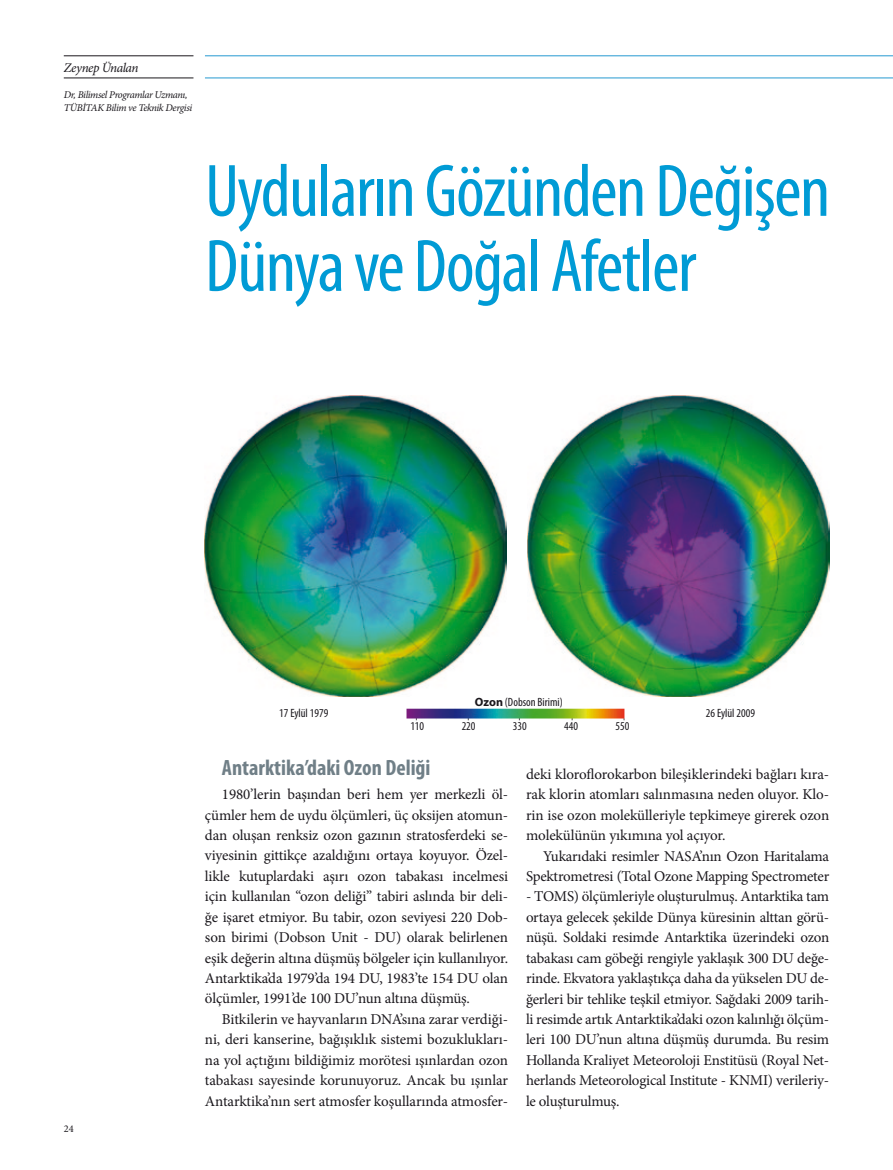
<style>
.page{position:relative;width:893px;height:1170px;background:#fff}
.page>*{position:absolute;margin:0;border:0;box-sizing:border-box;transform-origin:0 0}
.t1{font:condensed 75px/75px "Myriad Pro";letter-spacing:-.02em;color:#009bd5}
.t2{font:700 condensed 22.2px "Myriad Pro";color:#707f87}
.t3{font:15px/20.4px "Minion Pro";letter-spacing:-.015em;color:#1a171c;text-align:justify}
.t4{font:italic 13.2px "Minion Pro";letter-spacing:-.035em;color:#1a171c}
.t5{font:condensed 12px "Myriad Pro";color:#1a171c}
.t6{font:italic 10.35px/12.5px "Minion Pro";letter-spacing:-.035em;color:#1a171c}
.t7{font:10.35px "Minion Pro";color:#1a171c}
.s1{font-weight:700;font-stretch:normal}
</style>
<div class="page">
<img style="left:205px;top:395px;width:301px;height:301px">
<img style="left:528px;top:395px;width:301px;height:301px">
<img style="left:406px;top:708px;width:219px;height:13px">
<hr style="left:64px;top:56px;width:129px;height:1px;background:#1a171c">
<hr style="left:64px;top:78px;width:129px;height:1px;background:#1a171c">
<hr style="left:205px;top:56px;width:688px;height:1px;background:#2699d1">
<hr style="left:205px;top:78px;width:688px;height:1px;background:#2699d1">
<p class="t4" style="left:64px;top:58px;width:76px">Zeynep Ünalan</p>
<p class="t6" style="left:64px;top:89px;width:130px">Dr, Bilimsel Programlar Uzmanı,<br>TÜBİTAK Bilim ve Teknik Dergisi</p>
<h1 class="t1" style="left:205px;top:153px;width:627px">Uyduların Gözünden Değişen<br>Dünya ve Doğal Afetler</h1>
<p class="t7" style="left:64px;top:1121px;width:11px">24</p>
<p class="t5" style="left:475px;top:694px;width:89px"><span class="s1">Ozon</span> (Dobson Birimi)</p>
<p class="t5" style="left:279px;top:706px;width:51px">17 Eylül 1979</p>
<p class="t5" style="left:706px;top:706px;width:51px">26 Eylül 2009</p>
<p class="t5" style="left:410px;top:718px;width:15px">110</p>
<p class="t5" style="left:462px;top:718px;width:15px">220</p>
<p class="t5" style="left:513px;top:718px;width:15px">330</p>
<p class="t5" style="left:564px;top:718px;width:15px">440</p>
<p class="t5" style="left:616px;top:718px;width:15px">550</p>
<h2 class="t2" style="left:222px;top:753px;width:210px">Antarktika’daki Ozon Deliği</h2>
<p class="t3" style="left:205px;top:784px;width:305px;text-indent:17px">1980’lerin başından beri hem yer merkezli öl&shy;çümler hem de uydu ölçümleri, üç oksijen atomun&shy;dan oluşan renksiz ozon gazının stratosferdeki se&shy;viyesinin gittikçe azaldığını ortaya koyuyor. Özel&shy;likle kutuplardaki aşırı ozon tabakası incelmesi için kullanılan “ozon deliği” tabiri aslında bir deli&shy;ğe işaret etmiyor. Bu tabir, ozon seviyesi 220 Dob&shy;son birimi (Dobson Unit - DU) olarak belirlenen eşik değerin altına düşmüş bölgeler için kullanılıyor.<br>Antarktika’da 1979’da 194 DU, 1983’te 154 DU olan ölçümler, 1991’de 100 DU’nun altına düşmüş.</p>
<p class="t3" style="left:205px;top:1008px;width:305px;text-indent:17px">Bitkilerin ve hayvanların DNA’sına zarar verdiği&shy;ni, deri kanserine, bağışıklık sistemi bozuklukları&shy;na yol açtığını bildiğimiz morötesi ışınlardan ozon tabakası sayesinde korunuyoruz. Ancak bu ışınlar Antarktika’nın sert atmosfer koşullarında atmosfer-</p>
<p class="t3" style="left:526px;top:763px;width:305px">deki kloroflorokarbon bileşiklerindeki bağları kıra&shy;rak klorin atomları salınmasına neden oluyor. Klo&shy;rin ise ozon molekülleriyle tepkimeye girerek ozon molekülünün yıkımına yol açıyor.</p>
<p class="t3" style="left:526px;top:845px;width:305px;text-align:right">Yukarıdaki resimler NASA’nın Ozon Haritalama<br>Spektrometresi (Total Ozone Mapping Spectrometer</p>
<p class="t3" style="left:526px;top:886px;width:305px">- TOMS) ölçümleriyle oluşturulmuş. Antarktika tam ortaya gelecek şekilde Dünya küresinin alttan görü&shy;nüşü. Soldaki resimde Antarktika üzerindeki ozon tabakası cam göbeği rengiyle yaklaşık 300 DU değe&shy;rinde. Ekvatora yaklaştıkça daha da yükselen DU de&shy;ğerleri bir tehlike teşkil etmiyor. Sağdaki 2009 tarih&shy;li resimde artık Antarktika’daki ozon kalınlığı ölçüm&shy;leri 100 DU’nun altına düşmüş durumda. Bu resim Hollanda Kraliyet Meteoroloji Enstitüsü (Royal Net&shy;herlands Meteorological Institute - KNMI) verileriy&shy;le oluşturulmuş.</p>
</div>
